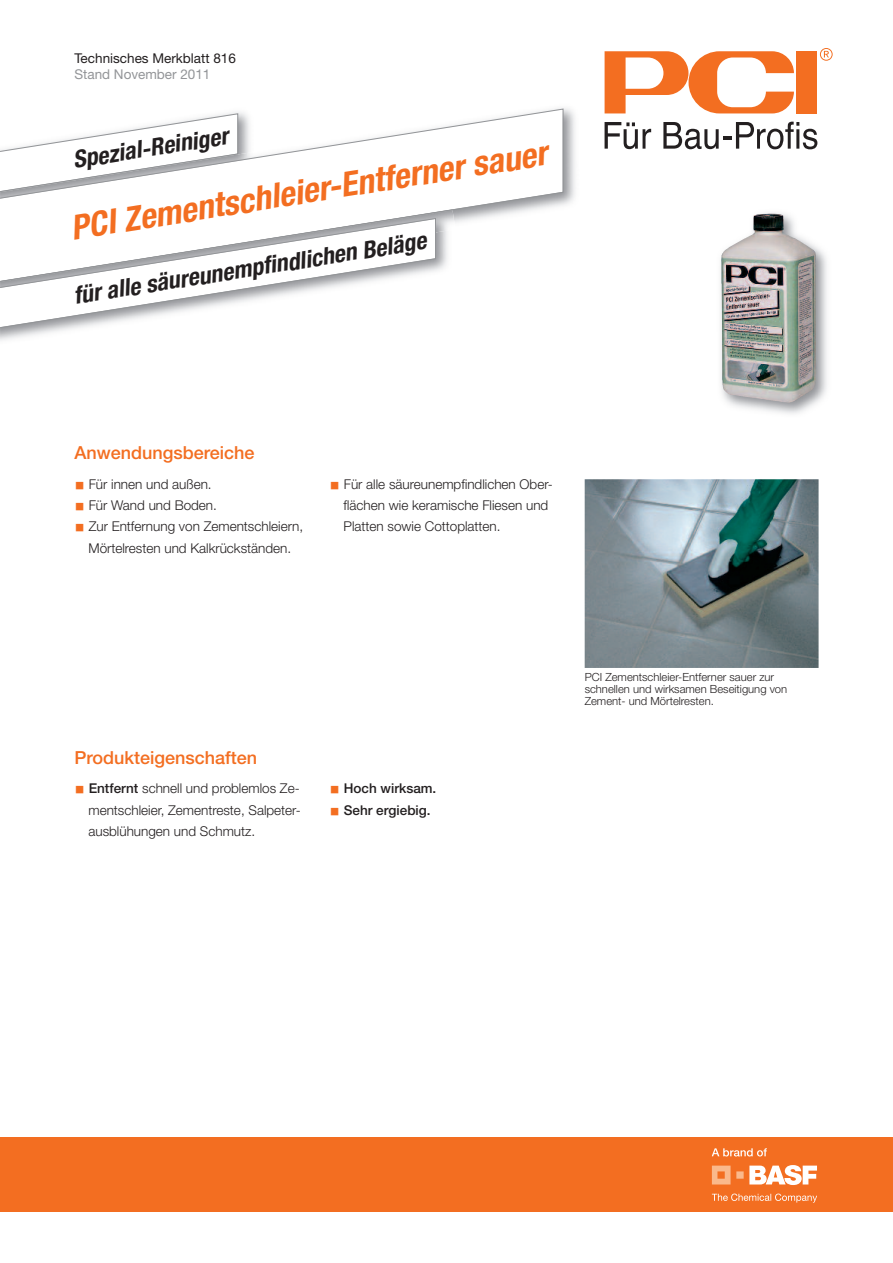
<style>
.page{position:relative;width:893px;height:1263px;background:#fff}
.page>*{position:absolute;margin:0;border:0;box-sizing:border-box;transform-origin:0 0}
.t1{font:italic 700 condensed 34.2px "Helvetica Neue LT Pro";color:#f36e21}
.t2{font:italic 700 condensed 24px "Helvetica Neue LT Pro";color:#231f20}
.t3{font:500 18px "Helvetica Neue LT Pro";color:#f36e21}
.t4{font:300 13.5px/21.3px "Helvetica Neue LT Pro";color:#231f20;text-align:center}
.t5{font:500 13.5px "Helvetica Neue LT Pro";color:#231f20}
.t6{font:13.5px "Helvetica Neue LT Pro";color:#231f20}
.t7{font:13.5px "Helvetica Neue LT Pro";color:#939598}
.t8{font:300 11.25px/12px "Helvetica Neue LT Pro";color:#231f20}
.s1{font-family:"Li Gothic Med";font-weight:400;font-size:10.5px;color:#f36e21}
.s2{font-weight:500}
</style>
<div class="page">
<div style="left:796px;top:51px;width:21px;height:62px;background:#f36e21"></div>
<svg style="left:605px;top:51px;width:189px;height:62px"></svg>
<svg style="left:605px;top:122px;width:46px;height:27px"></svg>
<svg style="left:663px;top:122px;width:154px;height:27px"></svg>
<svg style="left:820px;top:48px;width:13px;height:13px"></svg>
<img style="left:564px;top:108px;width:11px;height:97px">
<svg style="left:1px;top:108px;width:563px;height:115px"></svg>
<img style="left:720px;top:213px;width:107px;height:201px">
<img style="left:782px;top:230px;width:34px;height:173px">
<div style="left:0;top:1137px;width:893px;height:75px;background:#f36e21"></div>
<svg style="left:712px;top:1193px;width:105px;height:10px"></svg>
<svg style="left:712px;top:1148px;width:105px;height:37px"></svg>
<img style="left:1px;top:209px;width:451px;height:64px">
<svg style="left:1px;top:218px;width:435px;height:112px"></svg>
<img style="left:585px;top:479px;width:233px;height:189px">
<p class="t6" style="left:74px;top:53px;width:163px">Technisches Merkblatt 816</p>
<p class="t7" style="left:74px;top:69px;width:138px">Stand November 2011</p>
<h2 class="t2" style="left:72px;top:151px;width:158px;rotate:-9deg">Spezial-Reiniger</h2>
<h1 class="t1" style="left:69px;top:216px;width:483px;rotate:-9deg">PCI Zementschleier-Entferner sauer</h1>
<h2 class="t2" style="left:72px;top:287px;width:358px;rotate:-9deg">für alle säureunempfi ndlichen Beläge</h2>
<h3 class="t3" style="left:74px;top:446px;width:182px">Anwendungsbereiche</h3>
<p class="t4" style="left:74px;top:475px;width:139px"><span class="s1">■</span> Für innen und außen.</p>
<p class="t4" style="left:74px;top:496px;width:144px"><span class="s1">■</span> Für Wand und Boden.</p>
<p class="t4" style="left:74px;top:517px;width:230px"><span class="s1">■</span> Zur Entfernung von Zementschleiern,<br>Mörtelresten und Kalkrückständen.</p>
<p class="t4" style="left:344px;top:475px;width:211px;text-align:left;text-indent:-14px"><span class="s1">■</span> Für alle säureunempfindlichen Ober&shy;flächen wie keramische Fliesen und<br>Platten sowie Cottoplatten.</p>
<h3 class="t3" style="left:74px;top:751px;width:184px">Produkteigenschaften</h3>
<p class="t4" style="left:88px;top:779px;width:214px;text-align:justify;text-indent:-14px"><span class="s1">■</span> <span class="s2">Entfernt</span> schnell und problemlos Ze&shy;mentschleier, Zementreste, Salpeter&shy;ausblühungen und Schmutz.</p>
<p class="t5" style="left:330px;top:784px;width:108px"><span class="s1">■</span> Hoch wirksam.</p>
<p class="t5" style="left:330px;top:805px;width:103px"><span class="s1">■</span> Sehr ergiebig.</p>
<p class="t8" style="left:585px;top:672px;width:204px">PCI Zementschleier-Entferner sauer zur schnellen und wirksamen Beseitigung von<br>Zement- und Mörtelresten.</p>
</div>
